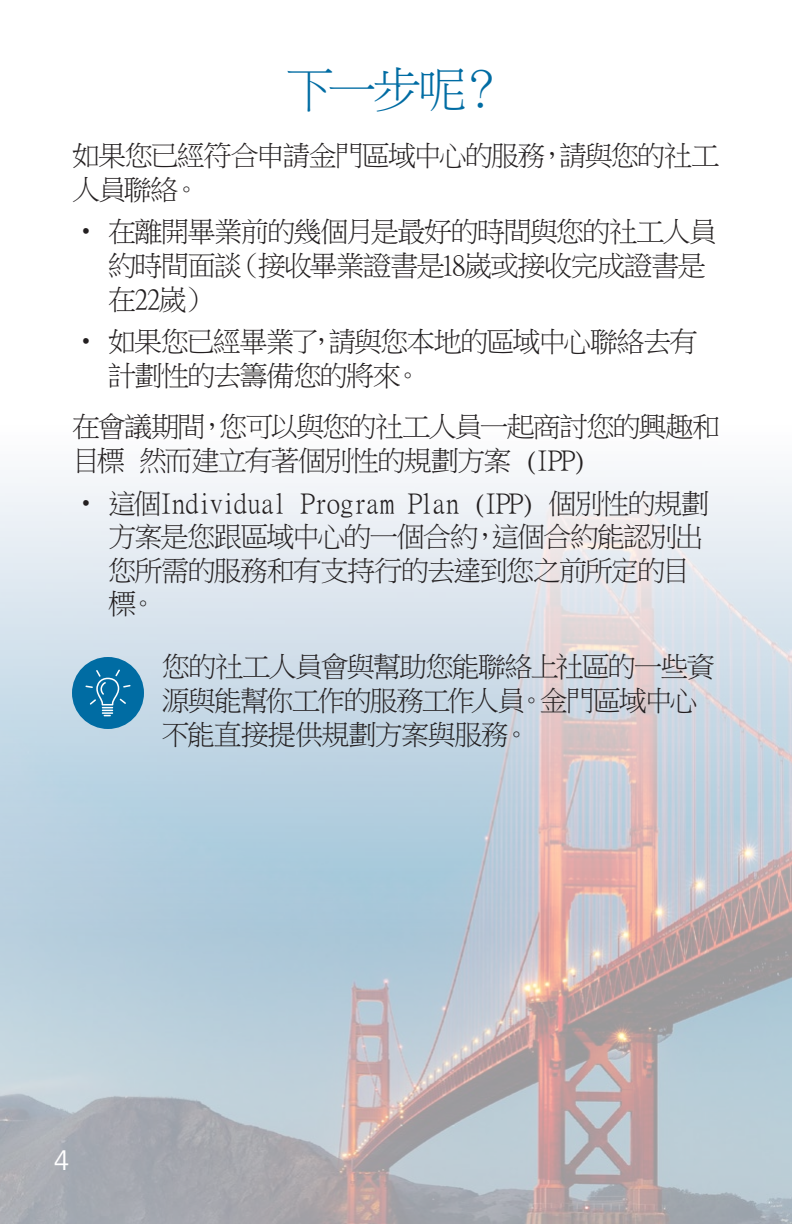
<style>
.page{position:relative;width:792px;height:1224px;background:#fff}
.page>*{position:absolute;margin:0;border:0;box-sizing:border-box;transform-origin:0 0}
.t1{font:48px "Ming Li U";color:#006ca3}
.t2{font:28px/33.6px "Ming Li U";letter-spacing:-.055em;color:#231f20}
.t3{font:28px "Avenir";color:#fff}
</style>
<div class="page">
<img style="left:0;top:477px;width:792px;height:747px">
<div style="left:72px;top:657px;width:72px;height:72px;background:#006ca3;border-radius:50%"></div>
<svg style="left:85px;top:670px;width:46px;height:46px"></svg>
<h1 class="t1" style="left:286px;top:65px;width:221px">下一步呢？</h1>
<p class="t2" style="left:72px;top:139px;width:649px">如果您已經符合申請金門區域中心的服務，請與您的社工人員聯絡。</p>
<p class="t2" style="left:108px;top:215px;width:611px;text-indent:-36px">• 在離開畢業前的幾個月是最好的時間與您的社工人員約時間面談（接收畢業證書是18嵗或接收完成證書是在22嵗）</p>
<p class="t2" style="left:108px;top:325px;width:591px;text-indent:-36px">• 如果您已經畢業了，請與您本地的區域中心聯絡去有計劃性的去籌備您的將來。</p>
<p class="t2" style="left:72px;top:410px;width:650px">在會議期間，您可以與您的社工人員一起商討您的興趣和目標 然而建立有著個別性的規劃方案 (IPP)</p>
<p class="t2" style="left:108px;top:486px;width:603px;text-indent:-36px">• 這個Individual Program Plan (IPP) 個別性的規劃方案是您跟區域中心的一個合約，這個合約能認別出您所需的服務和有支持行的去達到您之前所定的目標。</p>
<p class="t2" style="left:162px;top:650px;width:554px">您的社工人員會與幫助您能聯絡上社區的一些資源與能幫你工作的服務工作人員。金門區域中心不能直接提供規劃方案與服務。</p>
<p class="t3" style="left:54px;top:1144px;width:17px">4</p>
</div>
